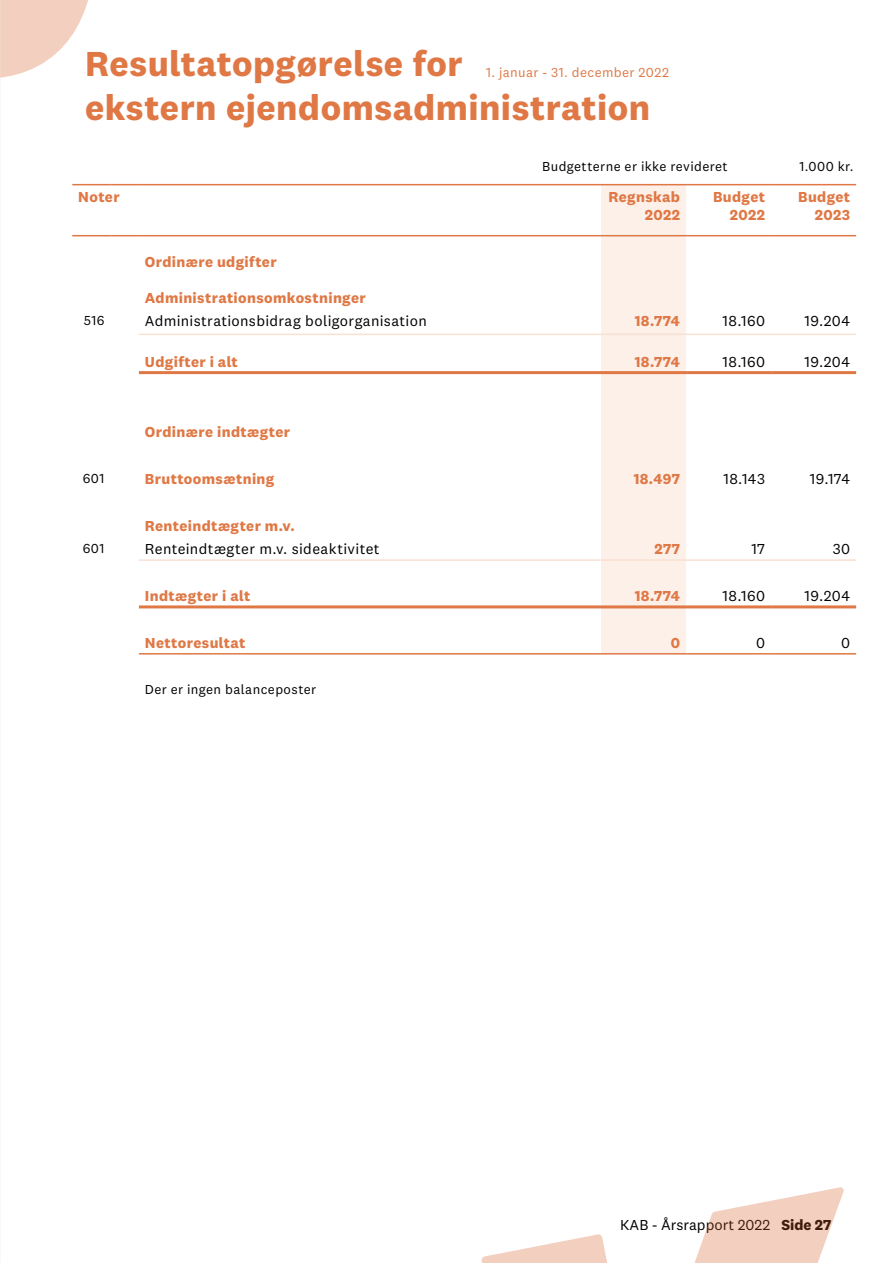
<style>
.page{position:relative;width:893px;height:1263px;background:#fff}
.page>*{position:absolute;margin:0;border:0;box-sizing:border-box;transform-origin:0 0}
.t1{font:700 36px/43.2px "National 2";letter-spacing:.015em;color:#df7845}
.t2{font:700 15px/18px "National 2";letter-spacing:.025em;color:#df7845;text-align:right}
.t3{font:15px "National 2";letter-spacing:.02em;color:#000}
.t4{font:15px "National 2";color:#000}
.t5{font:13.5px "National 2";letter-spacing:.03em;color:#000}
.t6{font:13.5px "National 2";letter-spacing:.03em;color:#df7845}
.s1{font-weight:700}
</style>
<div class="page">
<svg style="left:0;top:0;width:88px;height:78px"></svg>
<div style="left:601px;top:185px;width:85px;height:468px;background:#fcf0e9"></div>
<hr style="left:72px;top:184px;width:39px;height:1px;background:#df7845">
<svg style="left:111px;top:184px;width:28px;height:1px"></svg>
<hr style="left:139px;top:184px;width:462px;height:1px;background:#df7845">
<hr style="left:601px;top:184px;width:85px;height:1px;background:#df7845">
<hr style="left:686px;top:184px;width:85px;height:1px;background:#df7845">
<hr style="left:771px;top:184px;width:85px;height:1px;background:#df7845">
<hr style="left:72px;top:235px;width:39px;height:1px;background:#df7845">
<svg style="left:111px;top:235px;width:28px;height:1px"></svg>
<hr style="left:139px;top:235px;width:462px;height:1px;background:#df7845">
<hr style="left:601px;top:235px;width:85px;height:1px;background:#df7845">
<hr style="left:686px;top:235px;width:85px;height:1px;background:#df7845">
<hr style="left:771px;top:235px;width:85px;height:1px;background:#df7845">
<hr style="left:139px;top:371px;width:462px;height:3px;background:#df7845">
<hr style="left:601px;top:371px;width:85px;height:3px;background:#df7845">
<hr style="left:686px;top:371px;width:85px;height:3px;background:#df7845">
<hr style="left:771px;top:371px;width:85px;height:3px;background:#df7845">
<hr style="left:139px;top:559px;width:462px;height:2px;background:#f9e1d2">
<hr style="left:601px;top:559px;width:85px;height:2px;background:#f9e1d2">
<hr style="left:686px;top:559px;width:85px;height:2px;background:#f9e1d2">
<hr style="left:771px;top:559px;width:85px;height:2px;background:#f9e1d2">
<hr style="left:139px;top:605px;width:462px;height:3px;background:#df7845">
<hr style="left:601px;top:605px;width:85px;height:3px;background:#df7845">
<hr style="left:686px;top:605px;width:85px;height:3px;background:#df7845">
<hr style="left:771px;top:605px;width:85px;height:3px;background:#df7845">
<hr style="left:139px;top:653px;width:462px;height:1px;background:#df7845">
<hr style="left:601px;top:653px;width:85px;height:1px;background:#df7845">
<hr style="left:686px;top:653px;width:85px;height:1px;background:#df7845">
<hr style="left:771px;top:653px;width:85px;height:1px;background:#df7845">
<hr style="left:139px;top:334px;width:462px;height:1px;background:#f9e1d2">
<hr style="left:601px;top:334px;width:85px;height:1px;background:#f9e1d2">
<hr style="left:686px;top:334px;width:85px;height:1px;background:#f9e1d2">
<hr style="left:771px;top:334px;width:85px;height:1px;background:#f9e1d2">
<svg style="left:481px;top:1187px;width:363px;height:76px"></svg>
<h1 class="t1" style="left:85px;top:42px;width:567px">Resultatopgørelse for<br>ekstern ejendomsadministration</h1>
<p class="t6" style="left:486px;top:64px;width:184px">1. januar - 31. december 2022</p>
<p class="t5" style="left:542px;top:158px;width:187px">Budgetterne er ikke revideret</p>
<p class="t5" style="left:799px;top:158px;width:56px">1.000 kr.</p>
<p class="t2" style="left:78px;top:188px;width:43px">Noter</p>
<p class="t2" style="left:609px;top:188px;width:73px">Regnskab<br>2022</p>
<p class="t2" style="left:713px;top:188px;width:54px">Budget<br>2022</p>
<p class="t2" style="left:798px;top:188px;width:54px">Budget<br>2023</p>
<p class="t2" style="left:145px;top:252px;width:133px">Ordinære udgifter</p>
<p class="t2" style="left:145px;top:288px;width:222px">Administrationsomkostninger</p>
<p class="t5" style="left:84px;top:312px;width:22px">516</p>
<p class="t3" style="left:145px;top:312px;width:283px">Administrationsbidrag boligorganisation</p>
<p class="t2" style="left:635px;top:312px;width:47px">18.774</p>
<p class="t3" style="left:723px;top:312px;width:44px">18.160</p>
<p class="t3" style="left:805px;top:312px;width:47px">19.204</p>
<p class="t2" style="left:145px;top:352px;width:95px">Udgifter i alt</p>
<p class="t2" style="left:635px;top:352px;width:47px">18.774</p>
<p class="t3" style="left:723px;top:352px;width:44px">18.160</p>
<p class="t3" style="left:805px;top:352px;width:47px">19.204</p>
<p class="t2" style="left:145px;top:423px;width:147px">Ordinære indtægter</p>
<p class="t5" style="left:83px;top:470px;width:23px">601</p>
<p class="t2" style="left:145px;top:469px;width:131px">Bruttoomsætning</p>
<p class="t2" style="left:634px;top:469px;width:48px">18.497</p>
<p class="t3" style="left:723px;top:470px;width:43px">18.143</p>
<p class="t3" style="left:810px;top:470px;width:42px">19.174</p>
<p class="t2" style="left:145px;top:516px;width:151px">Renteindtægter m.v.</p>
<p class="t5" style="left:83px;top:540px;width:23px">601</p>
<p class="t3" style="left:145px;top:540px;width:236px">Renteindtægter m.v. sideaktivitet</p>
<p class="t2" style="left:654px;top:540px;width:27px">277</p>
<p class="t3" style="left:751px;top:540px;width:15px">17</p>
<p class="t3" style="left:833px;top:540px;width:19px">30</p>
<p class="t2" style="left:145px;top:587px;width:107px">Indtægter i alt</p>
<p class="t2" style="left:635px;top:587px;width:47px">18.774</p>
<p class="t3" style="left:723px;top:587px;width:44px">18.160</p>
<p class="t3" style="left:805px;top:587px;width:47px">19.204</p>
<p class="t2" style="left:145px;top:633px;width:102px">Nettoresultat</p>
<p class="t2" style="left:671px;top:633px;width:11px">0</p>
<p class="t3" style="left:756px;top:634px;width:10px">0</p>
<p class="t3" style="left:841px;top:634px;width:10px">0</p>
<p class="t5" style="left:145px;top:681px;width:173px">Der er ingen balanceposter</p>
<p class="t4" style="left:620px;top:1216px;width:213px">KAB - Årsrapport 2022 <span class="s1">Side 27</span></p>
</div>
